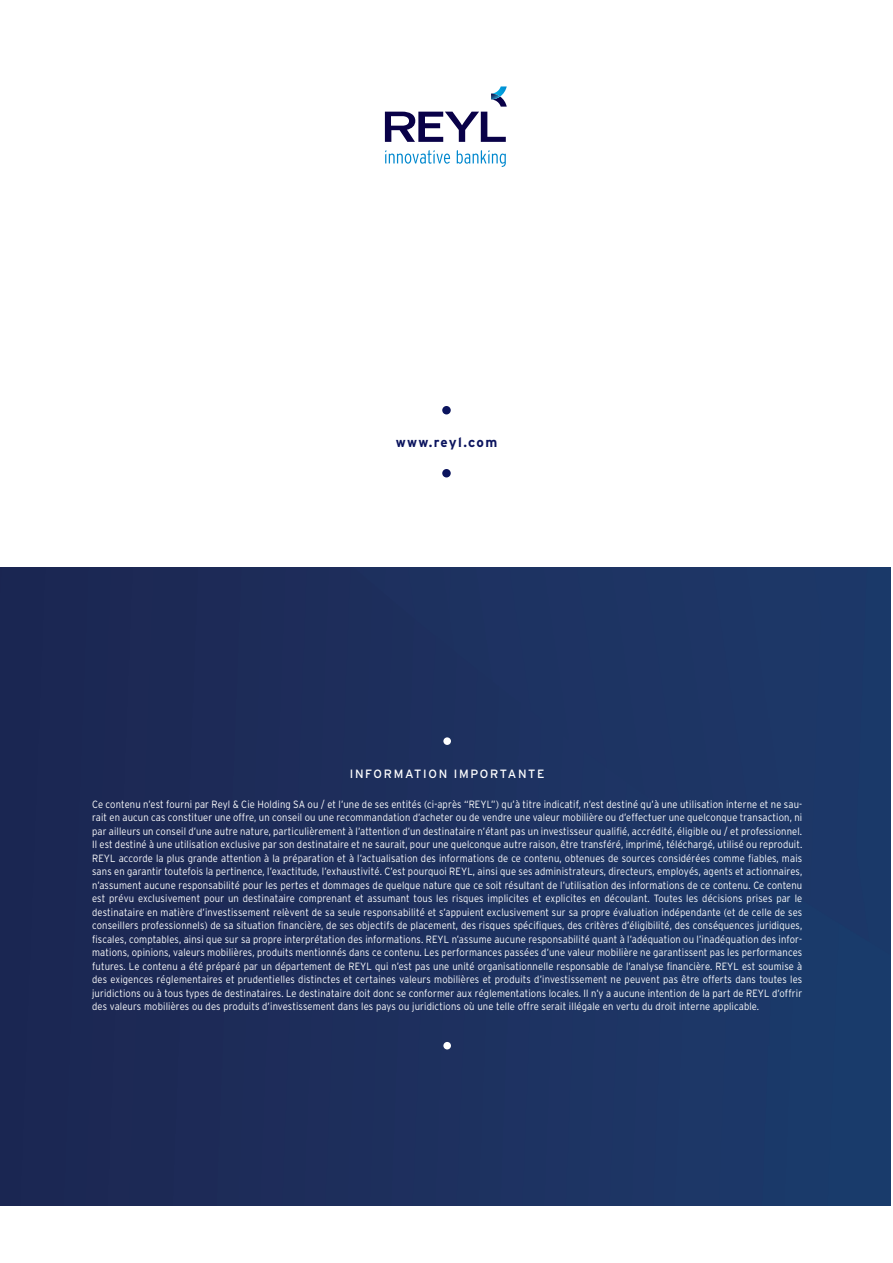
<style>
.page{position:relative;width:893px;height:1263px;background:#fff}
.page>*{position:absolute;margin:0;border:0;box-sizing:border-box;transform-origin:0 0}
.t1{font:700 13.5px "Interstate";letter-spacing:.1em;color:#0b145e}
.t2{font:12px "Interstate";letter-spacing:.14em;color:#fff}
.t3{font:300 10.5px/13.5px "Interstate";letter-spacing:.015em;color:#fff;text-align:justify;scale:.9 1}
</style>
<div class="page">
<img style="left:0;top:568px;width:890px;height:637px">
<div style="left:442px;top:406px;width:9px;height:8px;background:#0b145e;border-radius:50%"></div>
<div style="left:442px;top:469px;width:9px;height:8px;background:#0b145e;border-radius:50%"></div>
<div style="left:443px;top:737px;width:8px;height:8px;background:#fff;border-radius:50%"></div>
<div style="left:443px;top:1042px;width:8px;height:7px;background:#fff;border-radius:50%"></div>
<svg style="left:385px;top:150px;width:65px;height:14px"></svg>
<svg style="left:457px;top:150px;width:49px;height:17px"></svg>
<svg style="left:385px;top:86px;width:122px;height:56px"></svg>
<p class="t1" style="left:396px;top:434px;width:103px">www.reyl.com</p>
<p class="t2" style="left:350px;top:766px;width:196px">INFORMATION IMPORTANTE</p>
<p class="t3" style="left:92px;top:797px;width:791px">Ce contenu n’est fourni par Reyl &amp; Cie Holding SA ou / et l’une de ses entités (ci-après “REYL”) qu’à titre indicatif, n’est destiné qu’à une utilisation interne et ne sau&shy;rait en aucun cas constituer une offre, un conseil ou une recommandation d’acheter ou de vendre une valeur mobilière ou d’effectuer une quelconque transaction, ni par ailleurs un conseil d’une autre nature, particulièrement à l’attention d’un destinataire n’étant pas un investisseur qualifié, accrédité, éligible ou / et professionnel.<br>Il est destiné à une utilisation exclusive par son destinataire et ne saurait, pour une quelconque autre raison, être transféré, imprimé, téléchargé, utilisé ou reproduit.<br>REYL accorde la plus grande attention à la préparation et à l’actualisation des informations de ce contenu, obtenues de sources considérées comme fiables, mais sans en garantir toutefois la pertinence, l’exactitude, l’exhaustivité. C’est pourquoi REYL, ainsi que ses administrateurs, directeurs, employés, agents et actionnaires, n’assument aucune responsabilité pour les pertes et dommages de quelque nature que ce soit résultant de l’utilisation des informations de ce contenu. Ce contenu est prévu exclusivement pour un destinataire comprenant et assumant tous les risques implicites et explicites en découlant. Toutes les décisions prises par le destinataire en matière d’investissement relèvent de sa seule responsabilité et s’appuient exclusivement sur sa propre évaluation indépendante (et de celle de ses conseillers professionnels) de sa situation financière, de ses objectifs de placement, des risques spécifiques, des critères d’éligibilité, des conséquences juridiques, fiscales, comptables, ainsi que sur sa propre interprétation des informations. REYL n’assume aucune responsabilité quant à l’adéquation ou l’inadéquation des infor&shy;mations, opinions, valeurs mobilières, produits mentionnés dans ce contenu. Les performances passées d’une valeur mobilière ne garantissent pas les performances futures. Le contenu a été préparé par un département de REYL qui n’est pas une unité organisationnelle responsable de l’analyse financière. REYL est soumise à des exigences réglementaires et prudentielles distinctes et certaines valeurs mobilières et produits d’investissement ne peuvent pas être offerts dans toutes les juridictions ou à tous types de destinataires. Le destinataire doit donc se conformer aux réglementations locales. Il n’y a aucune intention de la part de REYL d’offrir des valeurs mobilières ou des produits d’investissement dans les pays ou juridictions où une telle offre serait illégale en vertu du droit interne applicable.</p>
</div>
